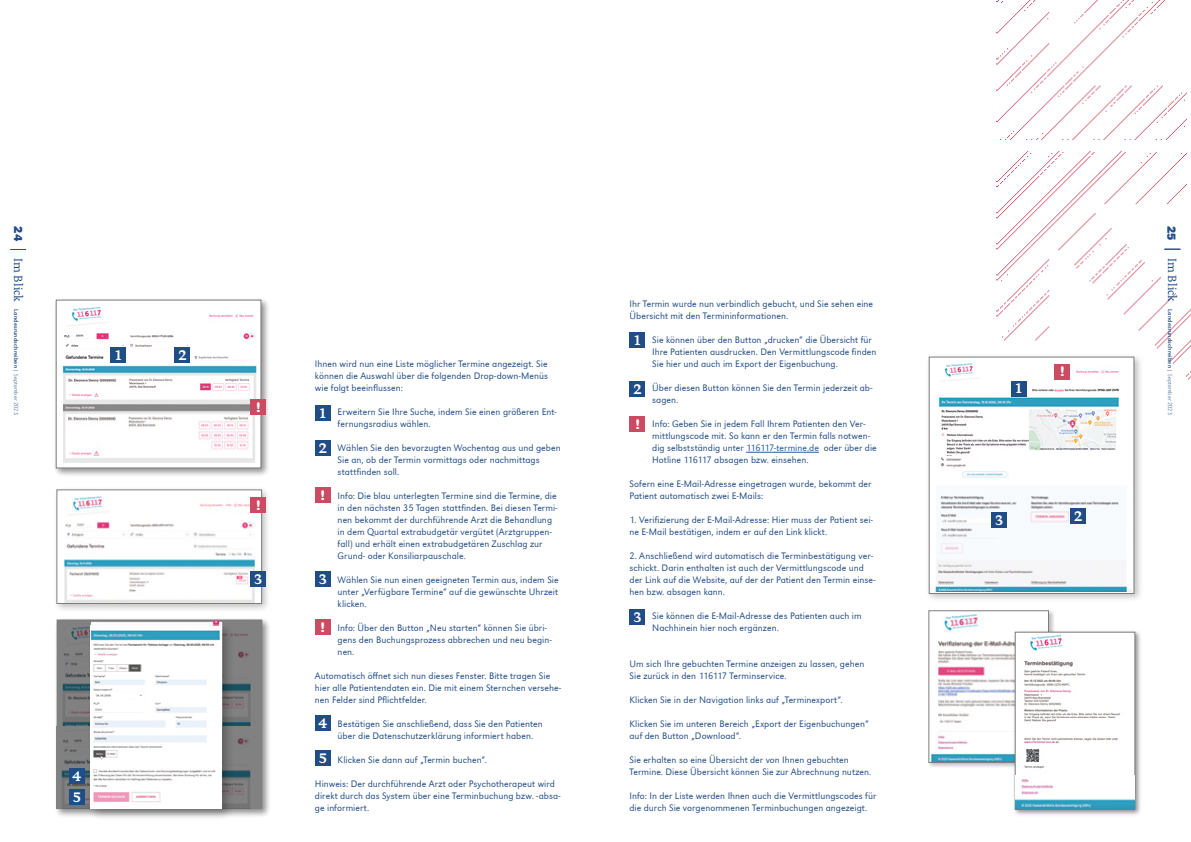
<style>
.page{position:relative;width:1191px;height:842px;background:#fff}
.page>*{position:absolute;margin:0;border:0;box-sizing:border-box;transform-origin:0 0}
.t1{font:700 14px/20.6px "DTL Documenta TOT";color:#fff}
.t2{font:700 14px "DTL Documenta TOT";color:#fff;scale:1.25 1}
.t3{font:700 12px "URW Grotesk";color:#214d87}
.t4{font:300 9.7px/12px "URW Grotesk";letter-spacing:.005em;color:#214d87}
.t5{font:6px "URW Grotesk";letter-spacing:.025em;color:#214d87}
.s1{font-family:"DTL Documenta TOT";font-size:12px}
.s2{font-weight:300;font-stretch:expanded}
.s3{color:#275b9c}
</style>
<div class="page">
<div style="left:315px;top:405px;width:16px;height:15px;background:#214d87"></div>
<div style="left:629px;top:333px;width:16px;height:15px;background:#214d87"></div>
<div style="left:315px;top:440px;width:16px;height:15px;background:#214d87"></div>
<div style="left:629px;top:381px;width:16px;height:15px;background:#214d87"></div>
<div style="left:315px;top:572px;width:15px;height:15px;background:#214d87"></div>
<div style="left:629px;top:610px;width:16px;height:15px;background:#214d87"></div>
<div style="left:315px;top:715px;width:16px;height:15px;background:#214d87"></div>
<div style="left:315px;top:750px;width:15px;height:15px;background:#214d87"></div>
<div style="left:54px;top:298px;width:217px;height:180px;background:#000;opacity:.25"></div>
<div style="left:56px;top:300px;width:205px;height:168px;background:linear-gradient(to right,#f5f5f5,#f5f5f5)"></div>
<img style="left:58px;top:302px;width:201px;height:118px">
<div style="left:56px;top:300px;width:205px;height:168px;border:1px solid #807c7a"></div>
<img style="left:63px;top:404px;width:194px;height:58px">
<div style="left:54px;top:487px;width:217px;height:126px;background:#000;opacity:.25"></div>
<img style="left:59px;top:492px;width:201px;height:110px">
<div style="left:57px;top:490px;width:205px;height:114px;border:1px solid #807c7a"></div>
<div style="left:55px;top:617px;width:217px;height:201px;background:#000;opacity:.25"></div>
<img style="left:59px;top:622px;width:201px;height:105px">
<img style="left:57px;top:727px;width:205px;height:82px">
<div style="left:87px;top:621px;width:147px;height:200px;background:#000;opacity:.25"></div>
<img style="left:91px;top:625px;width:131px;height:184px">
<div style="left:315px;top:487px;width:15px;height:15px;background:#cc4b62"></div>
<div style="left:250px;top:400px;width:16px;height:15px;background:#cc4b62"></div>
<div style="left:315px;top:620px;width:15px;height:15px;background:#cc4b62"></div>
<div style="left:250px;top:498px;width:16px;height:15px;background:#cc4b62"></div>
<div style="left:110px;top:348px;width:16px;height:15px;background:#214d87"></div>
<div style="left:174px;top:348px;width:16px;height:15px;background:#214d87"></div>
<div style="left:250px;top:571px;width:16px;height:15px;background:#214d87"></div>
<div style="left:69px;top:768px;width:16px;height:15px;background:#214d87"></div>
<div style="left:69px;top:789px;width:16px;height:15px;background:#214d87"></div>
<div style="left:926px;top:354px;width:217px;height:249px;background:#000;opacity:.25"></div>
<img style="left:931px;top:359px;width:65px;height:97px">
<div style="left:929px;top:357px;width:205px;height:237px;border:1px solid #807c7a"></div>
<img style="left:930px;top:456px;width:201px;height:135px">
<div style="left:928px;top:610px;width:127px;height:159px;background:#000;opacity:.25"></div>
<img style="left:930px;top:613px;width:116px;height:147px">
<div style="left:928px;top:611px;width:120px;height:151px;border:1px solid #807c7a"></div>
<div style="left:1012px;top:630px;width:130px;height:188px;background:#f4f4f4"></div>
<div style="left:1013px;top:630px;width:127px;height:184px;background:#000;opacity:.25"></div>
<img style="left:1017px;top:634px;width:116px;height:142px">
<div style="left:1015px;top:632px;width:120px;height:177px;border:1px solid #807c7a"></div>
<img style="left:1015px;top:776px;width:119px;height:33px">
<div style="left:1023px;top:722px;width:90px;height:12px;background:#fff"></div>
<div style="left:1057px;top:719px;width:64px;height:10px;background:#fff"></div>
<div style="left:629px;top:416px;width:16px;height:15px;background:#cc4b62"></div>
<div style="left:991px;top:513px;width:16px;height:15px;background:#214d87"></div>
<img style="left:996px;top:151px;width:195px;height:383px">
<img style="left:996px;top:0;width:191px;height:139px">
<svg style="left:1164px;top:249px;width:16px;height:1px"></svg>
<svg style="left:10px;top:249px;width:16px;height:1px"></svg>
<hr style="left:746px;top:452px;width:73px;height:1px;background:#275b9c">
<p class="t3" style="left:25px;top:226px;width:16px;rotate:90deg">24</p>
<p class="t3" style="left:1178px;top:226px;width:16px;rotate:90deg">25</p>
<p class="t5" style="left:1173px;top:258px;width:158px;rotate:90deg"><span class="s1">Im Blick</span> Landesrundschreiben | <span class="s2">September 2023</span></p>
<p class="t5" style="left:20px;top:258px;width:158px;rotate:90deg"><span class="s1">Im Blick</span> Landesrundschreiben | <span class="s2">September 2023</span></p>
<p class="t4" style="left:629px;top:298px;width:245px">Ihr Termin wurde nun verbindlich gebucht, und Sie sehen eine<br>Übersicht mit den Termininformationen.</p>
<p class="t4" style="left:652px;top:334px;width:226px">Sie können über den Button „drucken“ die Übersicht für<br>Ihre Patienten ausdrucken. Den Vermittlungscode finden<br>Sie hier und auch im Export der Eigenbuchung.</p>
<p class="t4" style="left:652px;top:382px;width:222px">Über diesen Button können Sie den Termin jederzeit ab&shy;sagen.</p>
<p class="t4" style="left:652px;top:418px;width:226px">Info: Geben Sie in jedem Fall Ihrem Patienten den Ver&shy;mittlungscode mit. So kann er den Termin falls notwen&shy;dig selbstständig unter <span class="s3">116117-termine.de</span> oder über die Hotline 116117 absagen bzw. einsehen.</p>
<p class="t4" style="left:629px;top:478px;width:243px">Sofern eine E-Mail-Adresse eingetragen wurde, bekommt der<br>Patient automatisch zwei E-Mails:</p>
<p class="t4" style="left:629px;top:514px;width:245px">1. Verifizierung der E-Mail-Adresse: Hier muss der Patient sei&shy;ne E-Mail bestätigen, indem er auf den Link klickt.</p>
<p class="t4" style="left:629px;top:550px;width:247px">2. Anschließend wird automatisch die Terminbestätigung ver&shy;schickt. Darin enthalten ist auch der Vermittlungscode und der Link auf die Website, auf der der Patient den Termin einse&shy;hen bzw. absagen kann.</p>
<p class="t4" style="left:652px;top:610px;width:211px">Sie können die E-Mail-Adresse des Patienten auch im<br>Nachhinein hier noch ergänzen.</p>
<p class="t4" style="left:629px;top:658px;width:236px">Um sich Ihre gebuchten Termine anzeigen zu lassen, gehen<br>Sie zurück in den 116117 Terminservice.</p>
<p class="t4" style="left:629px;top:694px;width:215px">Klicken Sie in der Navigation links auf „Terminexport“.</p>
<p class="t4" style="left:629px;top:718px;width:241px">Klicken Sie im unteren Bereich „Export der Eigenbuchungen“ auf den Button „Download“.</p>
<p class="t4" style="left:629px;top:754px;width:243px">Sie erhalten so eine Übersicht der von Ihnen gebuchten<br>Termine. Diese Übersicht können Sie zur Abrechnung nutzen.</p>
<p class="t4" style="left:629px;top:790px;width:248px">Info: In der Liste werden Ihnen auch die Vermittlungscodes für die durch Sie vorgenommenen Terminbuchungen angezeigt.</p>
<h1 class="t1" style="left:633px;top:330px;width:11px">1</h1>
<h1 class="t1" style="left:114px;top:345px;width:11px">1</h1>
<h1 class="t1" style="left:178px;top:345px;width:11px">2</h1>
<p class="t4" style="left:315px;top:358px;width:235px;text-align:justify">Ihnen wird nun eine Liste möglicher Termine angezeigt. Sie können die Auswahl über die folgenden Drop-down-Menüs wie folgt beeinflussen:</p>
<p class="t4" style="left:338px;top:406px;width:220px">Erweitern Sie Ihre Suche, indem Sie einen größeren Ent&shy;fernungsradius wählen.</p>
<p class="t4" style="left:338px;top:442px;width:224px">Wählen Sie den bevorzugten Wochentag aus und geben<br>Sie an, ob der Termin vormittags oder nachmittags stattfinden soll.</p>
<p class="t4" style="left:338px;top:490px;width:221px">Info: Die blau unterlegten Termine sind die Termine, die in den nächsten 35 Tagen stattfinden. Bei diesen Termi&shy;nen bekommt der durchführende Arzt die Behandlung in dem Quartal extrabudgetär vergütet (Arztgruppen&shy;fall) und erhält einen extrabudgetären Zuschlag zur Grund- oder Konsiliarpauschale.</p>
<p class="t4" style="left:338px;top:574px;width:222px;text-align:justify">Wählen Sie nun einen geeigneten Termin aus, indem Sie unter „Verfügbare Termine“ auf die gewünschte Uhrzeit klicken.</p>
<p class="t4" style="left:338px;top:622px;width:216px">Info: Über den Button „Neu starten“ können Sie übri&shy;gens den Buchungsprozess abbrechen und neu begin&shy;nen.</p>
<p class="t4" style="left:315px;top:670px;width:248px">Automatisch öffnet sich nun dieses Fenster. Bitte tragen Sie hier alle Patientendaten ein. Die mit einem Sternchen versehe&shy;nen Felder sind Pflichtfelder.</p>
<p class="t4" style="left:338px;top:718px;width:207px">Bestätigen Sie anschließend, dass Sie den Patienten über die Datenschutzerklärung informiert haben.</p>
<p class="t4" style="left:338px;top:754px;width:151px">Klicken Sie dann auf „Termin buchen“.</p>
<p class="t4" style="left:315px;top:778px;width:247px">Hinweis: Der durchführende Arzt oder Psychotherapeut wird direkt durch das System über eine Terminbuchung bzw. -absa&shy;ge informiert.</p>
<h1 class="t2" style="left:1060px;top:363px;width:6px">!</h1>
<h1 class="t1" style="left:1014px;top:378px;width:11px">1</h1>
<h1 class="t1" style="left:633px;top:378px;width:11px">2</h1>
<h1 class="t2" style="left:256px;top:399px;width:6px">!</h1>
<h1 class="t1" style="left:318px;top:402px;width:11px">1</h1>
<h1 class="t2" style="left:635px;top:415px;width:6px">!</h1>
<h1 class="t1" style="left:318px;top:437px;width:11px">2</h1>
<h1 class="t2" style="left:320px;top:486px;width:6px">!</h1>
<h1 class="t2" style="left:256px;top:497px;width:6px">!</h1>
<h1 class="t1" style="left:994px;top:510px;width:11px">3</h1>
<h1 class="t1" style="left:1073px;top:506px;width:11px">2</h1>
<h1 class="t1" style="left:253px;top:568px;width:11px">3</h1>
<h1 class="t1" style="left:318px;top:569px;width:11px">3</h1>
<h1 class="t1" style="left:633px;top:607px;width:11px">3</h1>
<h1 class="t2" style="left:320px;top:619px;width:6px">!</h1>
<h1 class="t1" style="left:318px;top:712px;width:11px">4</h1>
<h1 class="t1" style="left:318px;top:747px;width:11px">5</h1>
<h1 class="t1" style="left:72px;top:766px;width:11px">4<br>5</h1>
</div>
